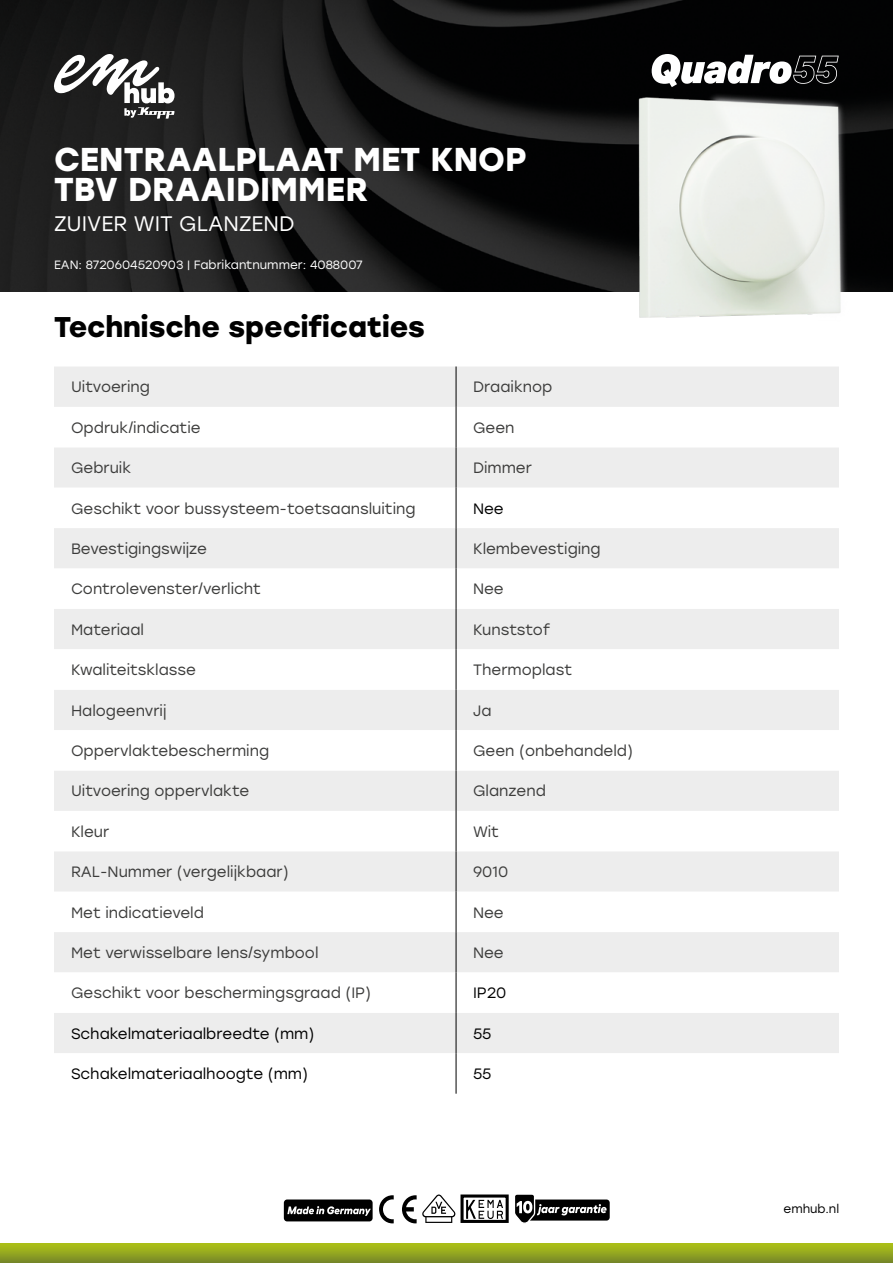
<style>
.page{position:relative;width:893px;height:1263px;background:#fff}
.page>*{position:absolute;margin:0;border:0;box-sizing:border-box;transform-origin:0 0}
.t1{font:700 33px/30px "Stolzl";color:#fff}
.t2{font:700 28.5px "Stolzl";color:#000}
.t3{font:21px "Stolzl";color:#fff}
.t4{font:15px "Stolzl";color:#3c3c3b}
.t5{font:15px "Stolzl";color:#000}
.t6{font:12px "Stolzl";color:#fff}
.t7{font:12px "Stolzl";color:#000}
</style>
<div class="page">
<img style="left:0;top:0;width:893px;height:291px">
<svg style="left:54px;top:54px;width:121px;height:65px"></svg>
<svg style="left:652px;top:54px;width:187px;height:32px"></svg>
<svg style="left:0;top:1244px;width:893px;height:19px;background:#91a420"></svg>
<div style="left:54px;top:366px;width:785px;height:606px;background:#ededed"></div>
<svg style="left:54px;top:407px;width:785px;height:525px"></svg>
<svg style="left:54px;top:972px;width:785px;height:122px"></svg>
<hr style="left:456px;top:366px;width:1px;height:41px;background:#000">
<hr style="left:456px;top:407px;width:1px;height:40px;background:#000">
<hr style="left:456px;top:447px;width:1px;height:41px;background:#000">
<hr style="left:456px;top:488px;width:1px;height:40px;background:#000">
<hr style="left:456px;top:528px;width:1px;height:40px;background:#000">
<hr style="left:456px;top:568px;width:1px;height:41px;background:#000">
<hr style="left:456px;top:609px;width:1px;height:40px;background:#000">
<hr style="left:456px;top:649px;width:1px;height:41px;background:#000">
<hr style="left:456px;top:690px;width:1px;height:40px;background:#000">
<hr style="left:456px;top:730px;width:1px;height:40px;background:#000">
<hr style="left:456px;top:770px;width:1px;height:41px;background:#000">
<hr style="left:456px;top:811px;width:1px;height:40px;background:#000">
<hr style="left:456px;top:851px;width:1px;height:41px;background:#000">
<hr style="left:456px;top:892px;width:1px;height:40px;background:#000">
<hr style="left:456px;top:932px;width:1px;height:40px;background:#000">
<hr style="left:456px;top:972px;width:1px;height:41px;background:#000">
<hr style="left:456px;top:1013px;width:1px;height:40px;background:#000">
<hr style="left:456px;top:1053px;width:1px;height:41px;background:#000">
<img style="left:619px;top:86px;width:243px;height:232px">
<svg style="left:379px;top:1195px;width:15px;height:28px"></svg>
<div style="left:460px;top:1194px;width:49px;height:29px;border:3px solid #000"></div>
<svg style="left:466px;top:1200px;width:37px;height:19px"></svg>
<svg style="left:402px;top:1194px;width:53px;height:29px"></svg>
<div style="left:524px;top:1199px;width:86px;height:21px;background:#000;border-radius:3px"></div>
<svg style="left:515px;top:1194px;width:92px;height:29px"></svg>
<div style="left:284px;top:1199px;width:89px;height:22px;background:#000;border-radius:3px"></div>
<svg style="left:287px;top:1206px;width:84px;height:10px"></svg>
<h1 class="t1" style="left:54px;top:143px;width:474px">CENTRAALPLAAT MET KNOP<br>TBV DRAAIDIMMER</h1>
<h3 class="t3" style="left:54px;top:209px;width:242px">ZUIVER WIT GLANZEND</h3>
<p class="t6" style="left:54px;top:256px;width:310px">EAN: 8720604520903 | Fabrikantnummer: 4088007</p>
<h2 class="t2" style="left:54px;top:306px;width:373px">Technische specificaties</h2>
<p class="t4" style="left:71px;top:377px;width:81px">Uitvoering</p>
<p class="t4" style="left:473px;top:377px;width:81px">Draaiknop</p>
<p class="t4" style="left:71px;top:417px;width:131px">Opdruk/indicatie</p>
<p class="t4" style="left:473px;top:417px;width:43px">Geen</p>
<p class="t4" style="left:71px;top:458px;width:62px">Gebruik</p>
<p class="t4" style="left:473px;top:458px;width:60px">Dimmer</p>
<p class="t4" style="left:71px;top:498px;width:346px">Geschikt voor bussysteem-toetsaansluiting</p>
<p class="t5" style="left:473px;top:498px;width:32px">Nee</p>
<p class="t4" style="left:71px;top:538px;width:138px">Bevestigingswijze</p>
<p class="t4" style="left:473px;top:538px;width:129px">Klembevestiging</p>
<p class="t4" style="left:71px;top:579px;width:192px">Controlevenster/verlicht</p>
<p class="t4" style="left:473px;top:579px;width:32px">Nee</p>
<p class="t4" style="left:71px;top:619px;width:75px">Materiaal</p>
<p class="t4" style="left:473px;top:619px;width:79px">Kunststof</p>
<p class="t4" style="left:71px;top:660px;width:126px">Kwaliteitsklasse</p>
<p class="t4" style="left:473px;top:660px;width:100px">Thermoplast</p>
<p class="t4" style="left:71px;top:700px;width:97px">Halogeenvrij</p>
<p class="t4" style="left:473px;top:700px;width:20px">Ja</p>
<p class="t4" style="left:71px;top:740px;width:200px">Oppervlaktebescherming</p>
<p class="t4" style="left:473px;top:740px;width:161px">Geen (onbehandeld)</p>
<p class="t4" style="left:71px;top:781px;width:180px">Uitvoering oppervlakte</p>
<p class="t4" style="left:473px;top:781px;width:74px">Glanzend</p>
<p class="t4" style="left:71px;top:821px;width:40px">Kleur</p>
<p class="t4" style="left:473px;top:821px;width:27px">Wit</p>
<p class="t4" style="left:71px;top:862px;width:219px">RAL-Nummer (vergelijkbaar)</p>
<p class="t4" style="left:473px;top:862px;width:37px">9010</p>
<p class="t4" style="left:71px;top:902px;width:134px">Met indicatieveld</p>
<p class="t4" style="left:473px;top:902px;width:32px">Nee</p>
<p class="t4" style="left:71px;top:942px;width:249px">Met verwisselbare lens/symbool</p>
<p class="t4" style="left:473px;top:942px;width:32px">Nee</p>
<p class="t4" style="left:71px;top:983px;width:302px">Geschikt voor beschermingsgraad (IP)</p>
<p class="t5" style="left:473px;top:983px;width:35px">IP20</p>
<p class="t5" style="left:71px;top:1023px;width:245px">Schakelmateriaalbreedte (mm)</p>
<p class="t5" style="left:473px;top:1023px;width:20px">55</p>
<p class="t5" style="left:71px;top:1063px;width:239px">Schakelmateriaalhoogte (mm)</p>
<p class="t5" style="left:473px;top:1063px;width:20px">55</p>
<p class="t7" style="left:783px;top:1200px;width:57px">emhub.nl</p>
</div>
